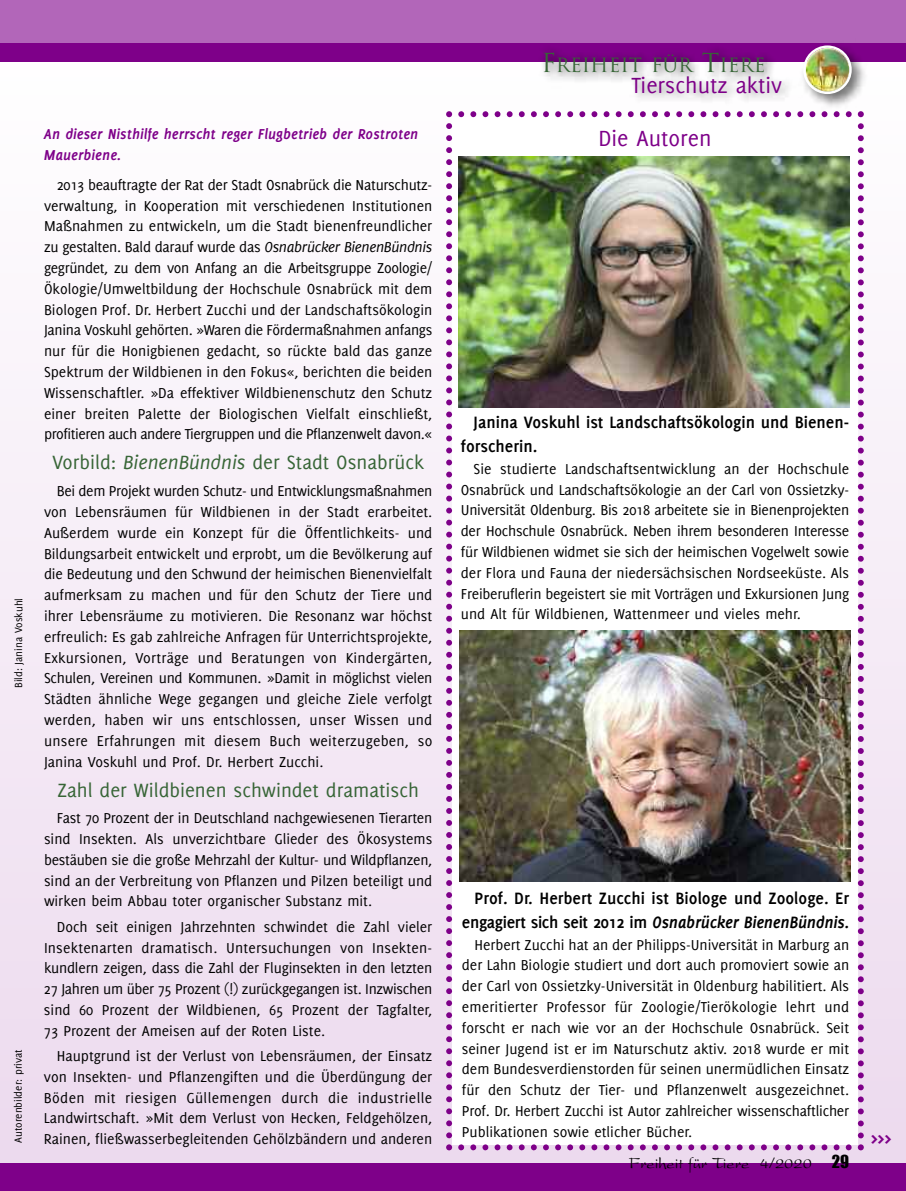
<style>
.page{position:relative;width:906px;height:1191px;background:#fff}
.page>*{position:absolute;margin:0;border:0;box-sizing:border-box;transform-origin:0 0}
.t1{font:24px "Delicious";color:#7e0089}
.t2{font:700 22.5px "Delicious";color:#7e0089}
.t3{font:21px "Delicious";color:#376536}
.t4{font:19.2px "Trajan";color:#376536}
.t5{font:700 18px/23.7px "Delicious";color:#000}
.t6{font:16.5px "President";color:#000}
.t7{font:15.75px/20.9px "Delicious";color:#000;text-align:justify}
.t8{font:italic 700 15.75px/20.9px "Delicious";color:#7e0089}
.t9{font:11.25px "Delicious";color:#000}
.s1{font-style:italic}
.s2{font-size:25.5px}
.s3{font-family:"Impact"}
</style>
<div class="page">
<div style="left:0;top:55px;width:906px;height:1136px;background:linear-gradient(to bottom,#fefdfe,#ecdaee)"></div>
<div style="left:0;top:1163px;width:906px;height:28px;background:#7e0089"></div>
<div style="left:0;top:0;width:906px;height:44px;background:#b266b9"></div>
<div style="left:0;top:43px;width:906px;height:18px;background:#7e0089"></div>
<img style="left:805px;top:53px;width:66px;height:61px">
<svg style="left:825px;top:45px;width:26px;height:49px"></svg>
<img style="left:220px;top:61px;width:585px;height:66px">
<img style="left:490px;top:45px;width:335px;height:62px">
<svg style="left:446px;top:111px;width:418px;height:1039px"></svg>
<img style="left:458px;top:157px;width:391px;height:250px">
<img style="left:459px;top:630px;width:391px;height:251px">
<p class="t9" style="left:15px;top:688px;width:91px;rotate:-90deg">Bild: Janina Voskuhl</p>
<p class="t9" style="left:14px;top:1142px;width:95px;rotate:-90deg">Autorenbilder: privat</p>
<p class="t8" style="left:44px;top:124px;width:376px">An dieser Nisthilfe herrscht reger Flugbetrieb der Rostroten<br>Mauerbiene.</p>
<p class="t7" style="left:44px;top:175px;width:390px;text-indent:13px">2013 beauftragte der Rat der Stadt Osnabrück die Naturschutz&shy;verwaltung, in Kooperation mit verschiedenen Institutionen Maßnahmen zu entwickeln, um die Stadt bienenfreundlicher zu gestalten. Bald darauf wurde das <span class="s1">Osnabrücker BienenBündnis </span>gegründet, zu dem von Anfang an die Arbeitsgruppe Zoologie/ Ökologie/Umweltbildung der Hochschule Osnabrück mit dem Biologen Prof. Dr. Herbert Zucchi und der Landschaftsökologin Janina Voskuhl gehörten. »Waren die Fördermaßnahmen anfangs nur für die Honigbienen gedacht, so rückte bald das ganze Spektrum der Wildbienen in den Fokus«, berichten die beiden Wissenschaftler. »Da effektiver Wildbienenschutz den Schutz einer breiten Palette der Biologischen Vielfalt einschließt, profitieren auch andere Tiergruppen und die Pflanzenwelt davon.«</p>
<h3 class="t3" style="left:52px;top:455px;width:373px">Vorbild: <span class="s1">BienenBündnis</span> der Stadt Osnabrück</h3>
<p class="t7" style="left:44px;top:481px;width:390px;text-indent:13px">Bei dem Projekt wurden Schutz- und Entwicklungsmaßnahmen von Lebensräumen für Wildbienen in der Stadt erarbeitet.<br>Außerdem wurde ein Konzept für die Öffentlichkeits- und Bildungsarbeit entwickelt und erprobt, um die Bevölkerung auf die Bedeutung und den Schwund der heimischen Bienenvielfalt aufmerksam zu machen und für den Schutz der Tiere und ihrer Lebensräume zu motivieren. Die Resonanz war höchst erfreulich: Es gab zahlreiche Anfragen für Unterrichtsprojekte, Exkursionen, Vorträge und Beratungen von Kindergärten, Schulen, Vereinen und Kommunen. »Damit in möglichst vielen Städten ähnliche Wege gegangen und gleiche Ziele verfolgt werden, haben wir uns entschlossen, unser Wissen und unsere Erfahrungen mit diesem Buch weiterzugeben, so Janina Voskuhl und Prof. Dr. Herbert Zucchi.</p>
<h3 class="t3" style="left:57px;top:782px;width:363px">Zahl der Wildbienen schwindet dramatisch</h3>
<p class="t7" style="left:44px;top:809px;width:390px;text-indent:13px">Fast 70 Prozent der in Deutschland nachgewiesenen Tierarten sind Insekten. Als unverzichtbare Glieder des Ökosystems bestäuben sie die große Mehrzahl der Kultur- und Wildpflanzen, sind an der Verbreitung von Pflanzen und Pilzen beteiligt und wirken beim Abbau toter organischer Substanz mit.</p>
<p class="t7" style="left:44px;top:917px;width:390px;text-indent:13px">Doch seit einigen Jahrzehnten schwindet die Zahl vieler Insektenarten dramatisch. Untersuchungen von Insekten&shy;kundlern zeigen, dass die Zahl der Fluginsekten in den letzten 27 Jahren um über 75 Prozent (!) zurückgegangen ist. Inzwischen sind 60 Prozent der Wildbienen, 65 Prozent der Tagfalter, 73 Prozent der Ameisen auf der Roten Liste.</p>
<p class="t7" style="left:44px;top:1046px;width:390px;text-indent:13px">Hauptgrund ist der Verlust von Lebensräumen, der Einsatz von Insekten- und Pflanzengiften und die Überdüngung der Böden mit riesigen Güllemengen durch die industrielle Landwirtschaft. »Mit dem Verlust von Hecken, Feldgehölzen, Rainen, fließwasserbegleitenden Gehölzbändern und anderen</p>
<p class="t4" style="left:541px;top:54px;width:226px"><span class="s2">F</span>REIHEIT FÜR <span class="s2">T</span>IERE</p>
<h1 class="t1" style="left:631px;top:76px;width:152px">Tierschutz aktiv</h1>
<h1 class="t1" style="left:598px;top:130px;width:115px">Die Autoren</h1>
<p class="t5" style="left:461px;top:412px;width:390px;text-indent:13px">Janina Voskuhl ist Landschaftsökologin und Bienen&shy;forscherin.</p>
<p class="t7" style="left:461px;top:459px;width:390px;text-indent:13px">Sie studierte Landschaftsentwicklung an der Hochschule Osnabrück und Landschaftsökologie an der Carl von Ossietzky-Universität Oldenburg. Bis 2018 arbeitete sie in Bienenprojekten der Hochschule Osnabrück. Neben ihrem besonderen Interesse für Wildbienen widmet sie sich der heimischen Vogelwelt sowie der Flora und Fauna der niedersächsischen Nordseeküste. Als Freiberuflerin begeistert sie mit Vorträgen und Exkursionen Jung und Alt für Wildbienen, Wattenmeer und vieles mehr.</p>
<p class="t5" style="left:462px;top:887px;width:389px;text-align:right">Prof. Dr. Herbert Zucchi ist Biologe und Zoologe. Er engagiert sich seit 2012 im <span class="s1">Osnabrücker BienenBündnis</span>.</p>
<p class="t7" style="left:462px;top:935px;width:389px;text-indent:13px">Herbert Zucchi hat an der Philipps-Universität in Marburg an der Lahn Biologie studiert und dort auch promoviert sowie an der Carl von Ossietzky-Universität in Oldenburg habilitiert. Als emeritierter Professor für Zoologie/Tierökologie lehrt und forscht er nach wie vor an der Hochschule Osnabrück. Seit seiner Jugend ist er im Naturschutz aktiv. 2018 wurde er mit dem Bundesverdienstorden für seinen unermüdlichen Einsatz für den Schutz der Tier- und Pflanzenwelt ausgezeichnet.<br>Prof. Dr. Herbert Zucchi ist Autor zahlreicher wissenschaftlicher Publikationen sowie etlicher Bücher.</p>
<p class="t6" style="left:629px;top:1158px;width:222px">Freiheit für Tiere 4/2020 <span class="s3">29</span></p>
<h2 class="t2" style="left:871px;top:1129px;width:22px">&gt;&gt;&gt;</h2>
</div>
